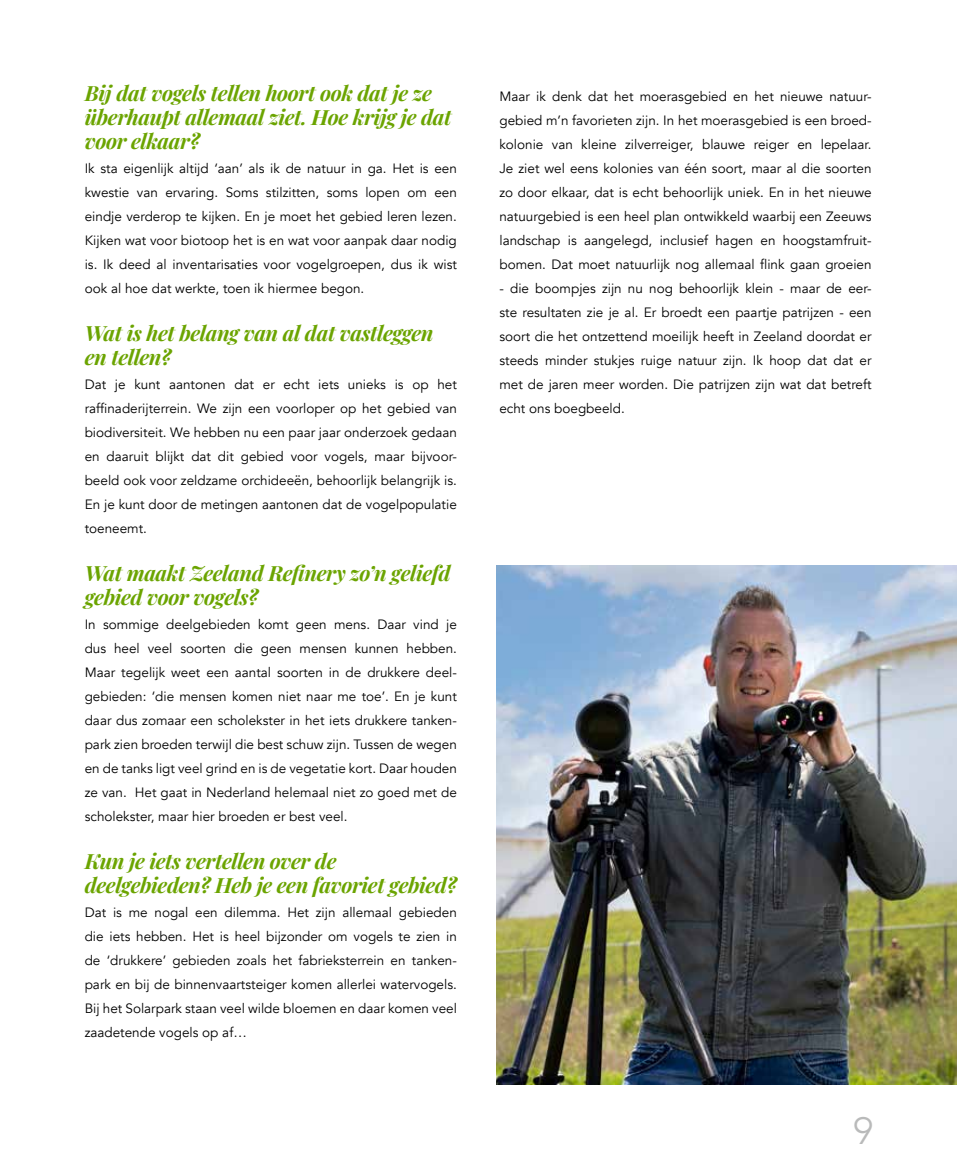
<style>
.page{position:relative;width:957px;height:1170px;background:#fff}
.page>*{position:absolute;margin:0;border:0;box-sizing:border-box;transform-origin:0 0}
.t1{font:300 37.8px "Avenir";color:#b9baba}
.t2{font:italic 700 21px/24px "Playfair Display";letter-spacing:-.02em;color:#6ba400}
.t3{font:13.5px/24px "Avenir";color:#000;text-align:justify}
</style>
<div class="page">
<img style="left:496px;top:566px;width:461px;height:518px">
<h2 class="t2" style="left:85px;top:79px;width:368px">Bij dat vogels tellen hoort ook dat je ze überhaupt allemaal ziet. Hoe krijg je dat voor elkaar?</h2>
<p class="t3" style="left:85px;top:156px;width:374px">Ik sta eigenlijk altijd ‘aan’ als ik de natuur in ga. Het is een kwestie van ervaring. Soms stilzitten, soms lopen om een eindje verderop te kijken. En je moet het gebied leren lezen.<br>Kijken wat voor biotoop het is en wat voor aanpak daar nodig is. Ik deed al inventarisaties voor vogelgroepen, dus ik wist ook al hoe dat werkte, toen ik hiermee begon.</p>
<h2 class="t2" style="left:85px;top:319px;width:350px">Wat is het belang van al dat vastleggen en tellen?</h2>
<p class="t3" style="left:85px;top:372px;width:374px">Dat je kunt aantonen dat er echt iets unieks is op het raffinaderijterrein. We zijn een voorloper op het gebied van biodiversiteit. We hebben nu een paar jaar onderzoek gedaan en daaruit blijkt dat dit gebied voor vogels, maar bijvoor&shy;beeld ook voor zeldzame orchideeën, behoorlijk belangrijk is.<br>En je kunt door de metingen aantonen dat de vogelpopulatie toeneemt.</p>
<h2 class="t2" style="left:85px;top:559px;width:367px">Wat maakt Zeeland Refinery zo’n geliefd gebied voor vogels?</h2>
<p class="t3" style="left:85px;top:612px;width:374px">In sommige deelgebieden komt geen mens. Daar vind je dus heel veel soorten die geen mensen kunnen hebben.<br>Maar tegelijk weet een aantal soorten in de drukkere deel&shy;gebieden: ‘die mensen komen niet naar me toe’. En je kunt daar dus zomaar een scholekster in het iets drukkere tanken&shy;park zien broeden terwijl die best schuw zijn. Tussen de wegen en de tanks ligt veel grind en is de vegetatie kort. Daar houden ze van. Het gaat in Nederland helemaal niet zo goed met de scholekster, maar hier broeden er best veel.</p>
<h2 class="t2" style="left:85px;top:847px;width:374px">Kun je iets vertellen over de deelgebieden? Heb je een favoriet gebied?</h2>
<p class="t3" style="left:85px;top:900px;width:374px">Dat is me nogal een dilemma. Het zijn allemaal gebieden die iets hebben. Het is heel bijzonder om vogels te zien in de ‘drukkere’ gebieden zoals het fabrieksterrein en tanken&shy;park en bij de binnenvaartsteiger komen allerlei watervogels.<br>Bij het Solarpark staan veel wilde bloemen en daar komen veel zaadetende vogels op af…</p>
<p class="t3" style="left:499px;top:84px;width:374px">Maar ik denk dat het moerasgebied en het nieuwe natuur&shy;gebied m’n favorieten zijn. In het moerasgebied is een broed&shy;kolonie van kleine zilverreiger, blauwe reiger en lepelaar.<br>Je ziet wel eens kolonies van één soort, maar al die soorten zo door elkaar, dat is echt behoorlijk uniek. En in het nieuwe natuurgebied is een heel plan ontwikkeld waarbij een Zeeuws landschap is aangelegd, inclusief hagen en hoogstamfruit&shy;bomen. Dat moet natuurlijk nog allemaal flink gaan groeien</p>
<p class="t3" style="left:499px;top:276px;width:374px">- die boompjes zijn nu nog behoorlijk klein - maar de eer&shy;ste resultaten zie je al. Er broedt een paartje patrijzen - een soort die het ontzettend moeilijk heeft in Zeeland doordat er steeds minder stukjes ruige natuur zijn. Ik hoop dat dat er met de jaren meer worden. Die patrijzen zijn wat dat betreft echt ons boegbeeld.</p>
<h1 class="t1" style="left:853px;top:1108px;width:21px">9</h1>
</div>
